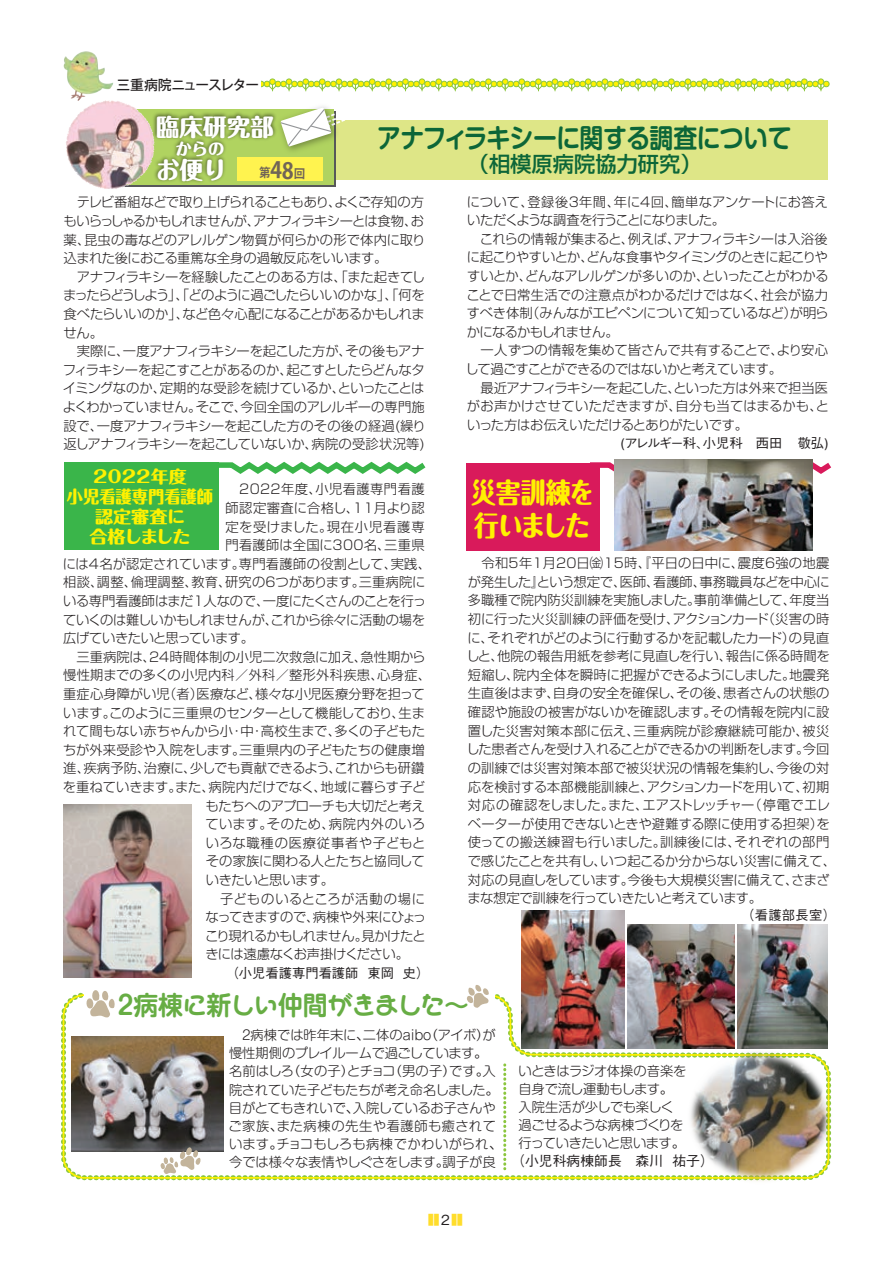
<style>
.page{position:relative;width:893px;height:1263px;background:#fff}
.page>*{position:absolute;margin:0;border:0;box-sizing:border-box;transform-origin:0 0}
.t1{font:800 27.6px/33px "Maru Fo Pro";letter-spacing:-.045em;color:#fff101;scale:.9 1}
.t2{font:700 26.55px "Shin M Go Pro De";letter-spacing:-.03em;color:#0c6638;scale:.9 1}
.t3{font:700 25.95px "Lalapop Std De";letter-spacing:-.07em;color:#67ad44;scale:.96 1}
.t4{font:800 23.7px "Maru Fo Pro";color:#fff}
.t5{font:500 21.3px "Shin Go Pro";color:#0c6638}
.t6{font:800 16.95px/20.2px "Maru Fo Pro";color:#fff101;text-align:center;scale:1.06 1}
.t7{font:800 16.2px "Maru Fo Pro";color:#fff}
.t8{font:500 13.8px "Gothic BBB Pro";color:#231f20}
.t9{font:500 13.8px "Koz Go Pro";letter-spacing:-.08em;color:#231f20}
.t10{font:500 13.8px "Gothic BBB Pro";color:#ffdd2b;scale:.4 1}
.t11{font:300 13.35px/18.6px "Shin Go Pro";letter-spacing:-.015em;color:#231f20}
.t12{font:300 13.35px/18px "Shin M Go Pro";letter-spacing:-.02em;color:#231f20}
.t13{font:300 13.35px "Shin Go Pro";letter-spacing:-.035em;color:#231f20}
.t14{font:300 13.35px "Shin Go Pro";letter-spacing:.005em;color:#231f20}
.t15{font:300 13.35px "Shin Go Pro";letter-spacing:.02em;color:#231f20}
.t16{font:300 13.35px "Shin Go Pro";letter-spacing:.04em;color:#231f20}
.t17{font:300 13.35px "Shin Go Pro";letter-spacing:.03em;color:#231f20}
.t18{font:300 13.35px "Shin Go Pro";letter-spacing:.015em;color:#231f20}
.t19{font:500 13.35px "Gothic BBB Pro";letter-spacing:-.075em;color:#231f20}
.t20{font:300 13.35px "Shin Go Pro";letter-spacing:-.04em;color:#231f20}
.t21{font:500 13.35px "Gothic BBB Pro";color:#231f20}
.t22{font:300 13.35px "Shin Go Pro";letter-spacing:-.045em;color:#231f20}
.t23{font:300 13.35px "Shin Go Pro";letter-spacing:-.065em;color:#231f20}
.t24{font:300 13.35px "Shin Go Pro";letter-spacing:.05em;color:#231f20}
.t25{font:300 13.35px "Shin Go Pro";letter-spacing:.055em;color:#231f20}
.t26{font:700 12.45px "Koz Go Pro";color:#716557;scale:.92 1}
.s1{font-size:22.5px}
.s2{font-family:"Shin Go Pro";font-weight:300}
.s3{font-family:"Shin M Go Pro De"}
.s4{color:#231f20}
</style>
<div class="page">
<svg style="left:261px;top:79px;width:569px;height:12px"></svg>
<svg style="left:62px;top:993px;width:676px;height:186px"></svg>
<div style="left:314px;top:120px;width:514px;height:60px;background:#dee687"></div>
<div style="left:120px;top:109px;width:214px;height:76px;background:#b0d360"></div>
<img style="left:280px;top:106px;width:56px;height:51px">
<svg style="left:281px;top:107px;width:65px;height:40px"></svg>
<img style="left:158px;top:112px;width:122px;height:75px">
<img style="left:66px;top:101px;width:92px;height:88px">
<div style="left:238px;top:158px;width:85px;height:23px;background:#fff34f"></div>
<img style="left:63px;top:51px;width:50px;height:50px">
<div style="left:64px;top:462px;width:155px;height:88px;background:#3ab54a"></div>
<div style="left:466px;top:463px;width:134px;height:87px;background:#d91a5b"></div>
<svg style="left:503px;top:1065px;width:3px;height:104px"></svg>
<img style="left:64px;top:804px;width:127px;height:173px">
<img style="left:738px;top:925px;width:90px;height:123px">
<img style="left:521px;top:910px;width:104px;height:138px">
<img style="left:627px;top:925px;width:107px;height:123px">
<img style="left:687px;top:1048px;width:145px;height:133px">
<img style="left:72px;top:1036px;width:151px;height:115px">
<svg style="left:219px;top:461px;width:207px;height:13px"></svg>
<svg style="left:590px;top:459px;width:242px;height:19px"></svg>
<img style="left:615px;top:460px;width:198px;height:91px">
<svg style="left:160px;top:1146px;width:42px;height:28px"></svg>
<div style="left:84px;top:990px;width:411px;height:10px;background:#fff"></div>
<svg style="left:467px;top:985px;width:22px;height:23px"></svg>
<svg style="left:85px;top:990px;width:30px;height:29px"></svg>
<p class="t9" style="left:116px;top:76px;width:144px">三重病院ニュースレター</p>
<h3 class="t4" style="left:156px;top:108px;width:120px">臨床研究部</h3>
<p class="t7" style="left:176px;top:136px;width:50px">からの</p>
<h3 class="t4" style="left:156px;top:151px;width:72px">お便り</h3>
<p class="t26" style="left:259px;top:164px;width:51px;rotate:1deg">第<span class="s1">48</span>回</p>
<h2 class="t2" style="left:377px;top:116px;width:462px">アナフィラキシーに関する調査について</h2>
<h3 class="t5" style="left:468px;top:147px;width:235px">（相模原病院協力研究）</h3>
<p class="t11" style="left:63px;top:191px;width:365px">　テレビ番組などで取り上げられることもあり、よくご存知の方もいらっしゃるかもしれませんが、アナフィラキシーとは食物、お薬、昆虫の毒などのアレルゲン物質が何らかの形で体内に取り込まれた後におこる重篤な全身の過敏反応をいいます。<br>　アナフィラキシーを経験したことのある方は、「また起きてしまったらどうしよう」、「どのように過ごしたらいいのかな」、「何を食べたらいいのか」、など色々心配になることがあるかもしれません。<br>　実際に、一度アナフィラキシーを起こした方が、その後もアナフィラキシーを起こすことがあるのか、起こすとしたらどんなタイミングなのか、定期的な受診を続けているか、といったことはよくわかっていません。そこで、今回全国のアレルギーの専門施設で、一度アナフィラキシーを起こした方のその後の経過(繰り返しアナフィラキシーを起こしていないか、病院の受診状況等)</p>
<p class="t11" style="left:466px;top:191px;width:365px">について、登録後3年間、年に4回、簡単なアンケートにお答えいただくような調査を行うことになりました。<br>　これらの情報が集まると、例えば、アナフィラキシーは入浴後に起こりやすいとか、どんな食事やタイミングのときに起こりやすいとか、どんなアレルゲンが多いのか、といったことがわかることで日常生活での注意点がわかるだけではなく、社会が協力すべき体制（みんながエピペンについて知っているなど）が明らかになるかもしれません。<br>　一人ずつの情報を集めて皆さんで共有することで、より安心して過ごすことができるのではないかと考えています。<br>　最近アナフィラキシーを起こした、といった方は外来で担当医がお声かけさせていただきますが、自分も当てはまるかも、といった方はお伝えいただけるとありがたいです。</p>
<p class="t19" style="left:467px;top:433px;width:363px">　　　　　　　　　　 　(アレルギー科、小児科　西田 敬弘)</p>
<p class="t6" style="left:67px;top:464px;width:140px">2022年度<br>小児看護専門看護師認定審査に<br>合格しました</p>
<h1 class="t1" style="left:471px;top:472px;width:138px">災害訓練を行いました</h1>
<p class="t17" style="left:225px;top:478px;width:201px">　2022年度、小児看護専門看護</p>
<p class="t17" style="left:225px;top:497px;width:201px">師認定審査に合格し、11月より認</p>
<p class="t25" style="left:225px;top:515px;width:201px">定を受けました。現在小児看護専</p>
<p class="t15" style="left:225px;top:534px;width:201px">門看護師は全国に300名、三重県</p>
<p class="t14" style="left:63px;top:553px;width:370px">には4名が認定されています。専門看護師の役割として、実践、</p>
<p class="t18" style="left:63px;top:571px;width:364px">相談、調整、倫理調整、教育、研究の6つがあります。三重病院に</p>
<p class="t11" style="left:63px;top:590px;width:364px">いる専門看護師はまだ1人なので、一度にたくさんのことを行っ</p>
<p class="t13" style="left:63px;top:608px;width:364px">ていくのは難しいかもしれませんが、これから徐々に活動の場を</p>
<p class="t13" style="left:63px;top:627px;width:192px">広げていきたいと思っています。</p>
<p class="t11" style="left:63px;top:646px;width:364px">　三重病院は、24時間体制の小児二次救急に加え、急性期から</p>
<p class="t15" style="left:63px;top:664px;width:369px">慢性期までの多くの小児内科／外科／整形外科疾患、心身症、</p>
<p class="t11" style="left:63px;top:683px;width:363px">重症心身障がい児（者）医療など、様々な小児医療分野を担って</p>
<p class="t11" style="left:63px;top:702px;width:363px">います。このように三重県のセンターとして機能しており、生ま</p>
<p class="t11" style="left:63px;top:720px;width:363px">れて間もない赤ちゃんから小・中・高校生まで、多くの子どもた</p>
<p class="t14" style="left:63px;top:739px;width:363px">ちが外来受診や入院をします。三重県内の子どもたちの健康増</p>
<p class="t11" style="left:63px;top:757px;width:363px">進、疾病予防、治療に、少しでも貢献できるよう、これからも研鑽</p>
<p class="t11" style="left:63px;top:776px;width:364px">を重ねていきます。また、病院内だけでなく、地域に暮らす子ど</p>
<p class="t11" style="left:206px;top:795px;width:221px">もたちへのアプローチも大切だと考え</p>
<p class="t16" style="left:206px;top:813px;width:221px">ています。そのため、病院内外のいろ</p>
<p class="t24" style="left:206px;top:832px;width:221px">いろな職種の医療従事者や子どもと</p>
<p class="t13" style="left:206px;top:850px;width:221px">その家族に関わる人とたちと協同して</p>
<p class="t20" style="left:206px;top:869px;width:130px">いきたいと思います。</p>
<p class="t16" style="left:206px;top:888px;width:221px">　子どものいるところが活動の場に</p>
<p class="t22" style="left:206px;top:906px;width:222px">なってきますので、病棟や外来にひょっ</p>
<p class="t23" style="left:205px;top:925px;width:222px">こり現れるかもしれません。見かけたと</p>
<p class="t20" style="left:205px;top:943px;width:205px">きには遠慮なくお声掛けください。</p>
<p class="t21" style="left:226px;top:962px;width:205px">（小児看護専門看護師 東岡 史）</p>
<p class="t11" style="left:466px;top:552px;width:371px">　令和5年1月20日㈮15時、『平日の日中に、震度6強の地震が発生した』という想定で、医師、看護師、事務職員などを中心に多職種で院内防災訓練を実施しました。事前準備として、年度当初に行った火災訓練の評価を受け、アクションカード（災害の時に、それぞれがどのように行動するかを記載したカード）の見直しと、他院の報告用紙を参考に見直しを行い、報告に係る時間を短縮し、院内全体を瞬時に把握ができるようにしました。地震発生直後はまず、自身の安全を確保し、その後、患者さんの状態の確認や施設の被害がないかを確認します。その情報を院内に設置した災害対策本部に伝え、三重病院が診療継続可能か、被災した患者さんを受け入れることができるかの判断をします。今回の訓練では災害対策本部で被災状況の情報を集約し、今後の対応を検討する本部機能訓練と、アクションカードを用いて、初期対応の確認をしました。また、エアストレッチャー（停電でエレベーターが使用できないときや避難する際に使用する担架）を使っての搬送練習も行いました。訓練後には、それぞれの部門で感じたことを共有し、いつ起こるか分からない災害に備えて、対応の見直しをしています。今後も大規模災害に備えて、さまざまな想定で訓練を行っていきたいと考えています。</p>
<p class="t21" style="left:734px;top:904px;width:103px"><span class="s2">　</span>（看護部長室）</p>
<h3 class="t3" style="left:113px;top:986px;width:372px">２<span class="s3">病棟</span>に<span class="s3">新</span>しい<span class="s3">仲間</span>がきました～</h3>
<p class="t12" style="left:229px;top:1025px;width:275px">　２病棟では昨年末に、二体のaibo（アイボ）が慢性期側のプレイルームで過ごしています。名前はしろ（女の子）とチョコ（男の子）です。入院されていた子どもたちが考え命名しました。目がとてもきれいで、入院しているお子さんやご家族、また病棟の先生や看護師も癒されています。チョコもしろも病棟でかわいがられ、今では様々な表情やしぐさをします。調子が良</p>
<p class="t10" style="left:428px;top:1209px;width:88px">■■ <span class="s4">2</span>■■</p>
<p class="t12" style="left:518px;top:1060px;width:170px">いときはラジオ体操の音楽を自身で流し運動もします。入院生活が少しでも楽しく過ごせるような病棟づくりを行っていきたいと思います。</p>
<p class="t8" style="left:511px;top:1149px;width:204px">（小児科病棟師長　森川 祐子）</p>
</div>
